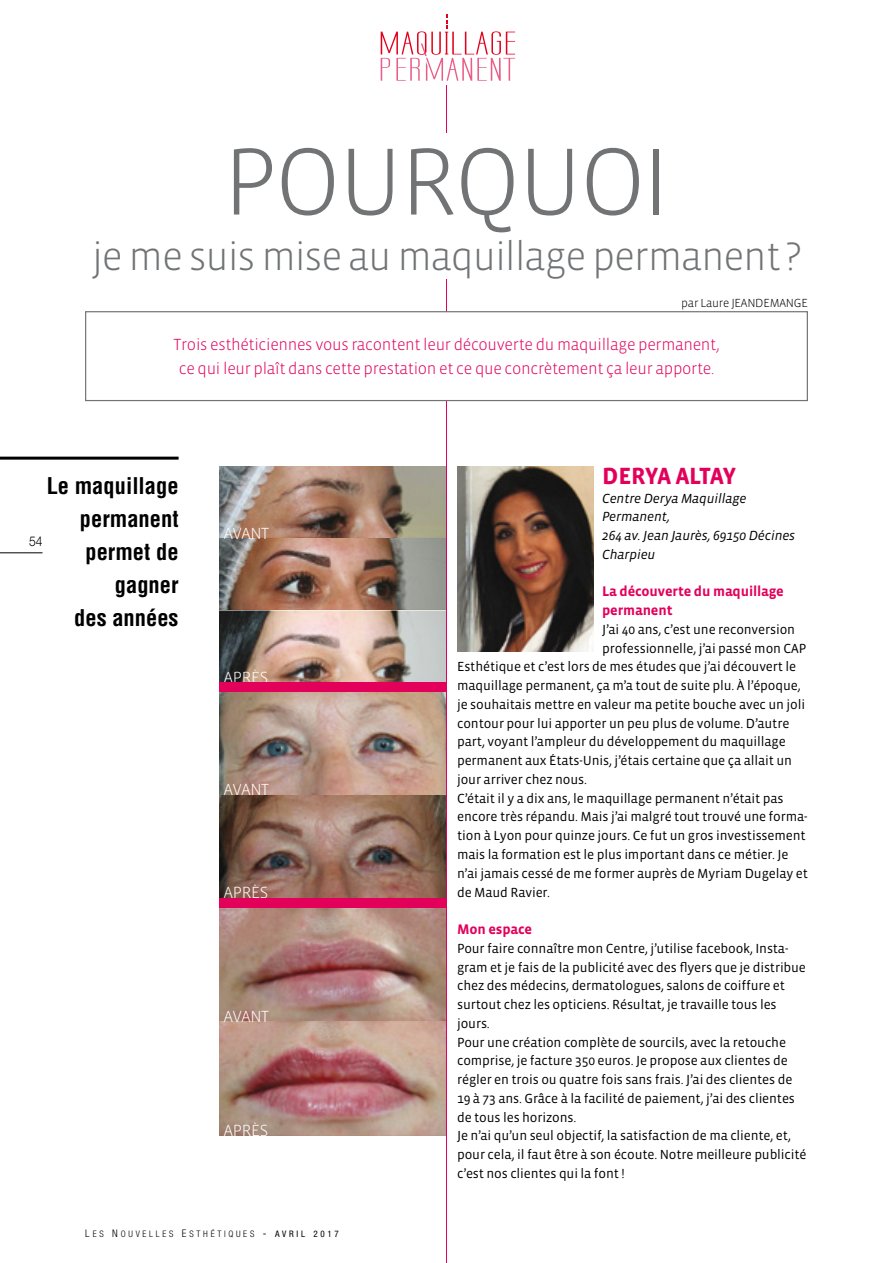
<style>
.page{position:relative;width:893px;height:1263px;background:#fff}
.page>*{position:absolute;margin:0;border:0;box-sizing:border-box;transform-origin:0 0}
.t1{font:300 97.5px "Vista Sans";letter-spacing:-.03em;color:#717375}
.t2{font:300 40.5px "Vista Sans";letter-spacing:-.03em;color:#717375}
.t3{font:700 24px "Vista Sans";letter-spacing:-.035em;color:#e2005b}
.t4{font:700 condensed 22.5px/33px "Helvetica";color:#000;text-align:right}
.t5{font:300 16.5px/24px "Vista Sans";letter-spacing:-.02em;color:#e2005b;text-align:center}
.t6{font:300 16.5px "Vista Sans";letter-spacing:-.02em;color:#fff}
.t7{font:700 14.25px/18.8px "Vista Sans";letter-spacing:-.01em;color:#e2005b}
.t8{font:13.5px/18.8px "Vista Sans";letter-spacing:-.01em;color:#000}
.t9{font:italic 13.5px/18.8px "Vista Sans";letter-spacing:-.01em;color:#000}
.t10{font:300 13.5px "Helvetica Neue";color:#000;scale:.9 1}
.t11{font:300 12px "Vista Sans";letter-spacing:-.02em;color:#000}
.t12{font:300 condensed 9px "Helvetica Neue";letter-spacing:.3em;color:#000}
.s1{font-size:10.5px}
.s2{font-weight:400;font-size:10.5px}
.s3{font-weight:400}
</style>
<div class="page">
<img style="left:220px;top:466px;width:226px;height:217px">
<img style="left:220px;top:692px;width:226px;height:206px">
<img style="left:220px;top:908px;width:226px;height:228px">
<hr style="left:446px;top:85px;width:1px;height:1178px;background:#e2005b">
<div style="left:85px;top:133px;width:723px;height:146px;background:#fff"></div>
<div style="left:86px;top:312px;width:721px;height:89px;background:#fff"></div>
<div style="left:85px;top:311px;width:723px;height:90px;border:1px solid #717375"></div>
<hr style="left:0;top:457px;width:179px;height:3px;background:#000">
<svg style="left:381px;top:15px;width:134px;height:66px"></svg>
<img style="left:457px;top:466px;width:137px;height:186px">
<div style="left:220px;top:683px;width:226px;height:9px;background:#e2005b"></div>
<div style="left:220px;top:898px;width:226px;height:10px;background:#e2005b"></div>
<hr style="left:0;top:552px;width:43px;height:1px;background:#000">
<h1 class="t1" style="left:223px;top:132px;width:448px">POURQUOI</h1>
<h2 class="t2" style="left:92px;top:236px;width:710px">je me suis mise au maquillage permanent ?</h2>
<p class="t11" style="left:681px;top:297px;width:128px">par Laure JEANDEMANGE</p>
<p class="t5" style="left:173px;top:333px;width:548px">Trois esthéticiennes vous racontent leur découverte du maquillage permanent, ce qui leur plaît dans cette prestation et ce que concrètement ça leur apporte.</p>
<h3 class="t4" style="left:47px;top:469px;width:133px">Le maquillage permanent permet de gagner<br>des années</h3>
<p class="t10" style="left:29px;top:533px;width:17px">54</p>
<p class="t6" style="left:224px;top:525px;width:47px">AVANT</p>
<p class="t6" style="left:224px;top:669px;width:46px">APRÈS</p>
<p class="t6" style="left:224px;top:781px;width:47px">AVANT</p>
<p class="t6" style="left:224px;top:884px;width:46px">APRÈS</p>
<p class="t6" style="left:224px;top:1008px;width:47px">AVANT</p>
<p class="t6" style="left:224px;top:1122px;width:46px">APRÈS</p>
<p class="t12" style="left:85px;top:1229px;width:255px"><span class="s1">L</span>ES <span class="s1">N</span>OUVELLES <span class="s1">E</span>STHÉTIQUES <span class="s2">-</span> <span class="s3">AVRIL 2017</span></p>
<h3 class="t3" style="left:602px;top:464px;width:136px">DERYA ALTAY</h3>
<p class="t9" style="left:602px;top:489px;width:195px">Centre Derya Maquillage<br>Permanent,<br>264 av. Jean Jaurès, 69150 Décines<br>Charpieu</p>
<p class="t7" style="left:602px;top:583px;width:183px">La découverte du maquillage permanent</p>
<p class="t8" style="left:602px;top:620px;width:194px">J’ai 40 ans, c’est une reconversion</p>
<p class="t8" style="left:602px;top:639px;width:206px">professionnelle, j’ai passé mon CAP</p>
<p class="t8" style="left:457px;top:658px;width:341px">Esthétique et c’est lors de mes études que j’ai découvert le</p>
<p class="t8" style="left:457px;top:677px;width:345px">maquillage permanent, ça m’a tout de suite plu. À l’époque,</p>
<p class="t8" style="left:457px;top:695px;width:350px">je souhaitais mettre en valeur ma petite bouche avec un joli</p>
<p class="t8" style="left:457px;top:714px;width:334px">contour pour lui apporter un peu plus de volume. D’autre</p>
<p class="t8" style="left:457px;top:733px;width:330px">part, voyant l’ampleur du développement du maquillage</p>
<p class="t8" style="left:457px;top:752px;width:336px">permanent aux États-Unis, j’étais certaine que ça allait un</p>
<p class="t8" style="left:457px;top:770px;width:131px">jour arriver chez nous.</p>
<p class="t8" style="left:457px;top:789px;width:328px">C’était il y a dix ans, le maquillage permanent n’était pas</p>
<p class="t8" style="left:457px;top:808px;width:352px">encore très répandu. Mais j’ai malgré tout trouvé une forma-</p>
<p class="t8" style="left:457px;top:827px;width:350px">tion à Lyon pour quinze jours. Ce fut un gros investissement</p>
<p class="t8" style="left:457px;top:845px;width:333px">mais la formation est le plus important dans ce métier. Je</p>
<p class="t8" style="left:457px;top:864px;width:352px">n’ai jamais cessé de me former auprès de Myriam Dugelay et</p>
<p class="t8" style="left:457px;top:883px;width:94px">de Maud Ravier.</p>
<p class="t7" style="left:457px;top:920px;width:77px">Mon espace</p>
<p class="t8" style="left:457px;top:939px;width:351px">Pour faire connaître mon Centre, j’utilise facebook, Insta&shy;gram et je fais de la publicité avec des flyers que je distribue chez des médecins, dermatologues, salons de coiffure et surtout chez les opticiens. Résultat, je travaille tous les jours.<br>Pour une création complète de sourcils, avec la retouche comprise, je facture 350 euros. Je propose aux clientes de régler en trois ou quatre fois sans frais. J’ai des clientes de 19 à 73 ans. Grâce à la facilité de paiement, j’ai des clientes de tous les horizons.<br>Je n’ai qu’un seul objectif, la satisfaction de ma cliente, et, pour cela, il faut être à son écoute. Notre meilleure publicité c’est nos clientes qui la font !</p>
</div>
